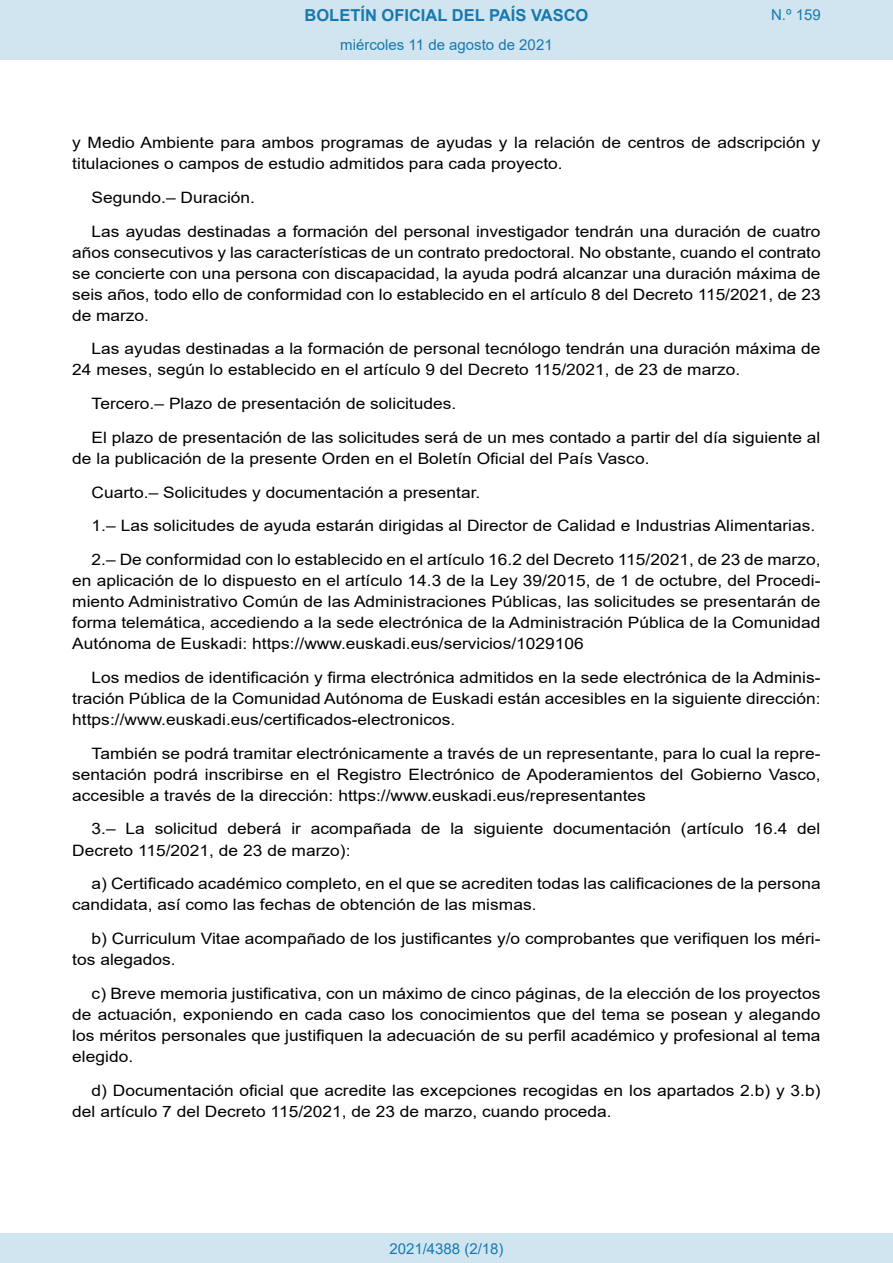
<style>
.page{position:relative;width:893px;height:1263px;background:#fff}
.page>*{position:absolute;margin:0;border:0;box-sizing:border-box;transform-origin:0 0}
.t1{font:700 16.5px "Arial";color:#1879ad}
.BOPVDetalle{font:15.6px/21px "Arial";color:#000;scale:1.11 1}
.Paginacion_Centro{font:15px "Arial";color:#1879ad}
</style>
<div class="page">
<div style="left:0;top:0;width:893px;height:60px;background:#d0e5f0"></div>
<div style="left:0;top:1233px;width:893px;height:30px;background:#d0e5f0"></div>
<p class="t1" style="left:305px;top:3px;width:285px">BOLETÍN OFICIAL DEL PAÍS VASCO</p>
<p class="Paginacion_Centro" style="left:340px;top:35px;width:214px">miércoles 11 de agosto de 2021</p>
<p class="Paginacion_Centro" style="left:771px;top:5px;width:51px">N.º 159</p>
<p class="BOPVDetalle" style="left:72px;top:132px;width:676px">y Medio Ambiente para ambos programas de ayudas y la relación de centros de adscripción y titulaciones o campos de estudio admitidos para cada proyecto.</p>
<p class="BOPVDetalle" style="left:92px;top:187px;width:149px">Segundo.– Duración.</p>
<p class="BOPVDetalle" style="left:72px;top:221px;width:676px;text-align:justify;text-indent:19px">Las ayudas destinadas a formación del personal investigador tendrán una duración de cuatro años consecutivos y las características de un contrato predoctoral. No obstante, cuando el contrato se concierte con una persona con discapacidad, la ayuda podrá alcanzar una duración máxima de seis años, todo ello de conformidad con lo establecido en el artículo 8 del Decreto 115/2021, de 23 de marzo.</p>
<p class="BOPVDetalle" style="left:72px;top:338px;width:676px;text-indent:19px">Las ayudas destinadas a la formación de personal tecnólogo tendrán una duración máxima de<br>24 meses, según lo establecido en el artículo 9 del Decreto 115/2021, de 23 de marzo.</p>
<p class="BOPVDetalle" style="left:92px;top:393px;width:330px">Tercero.– Plazo de presentación de solicitudes.</p>
<p class="BOPVDetalle" style="left:72px;top:427px;width:675px;text-indent:19px">El plazo de presentación de las solicitudes será de un mes contado a partir del día siguiente al de la publicación de la presente Orden en el Boletín Oficial del País Vasco.</p>
<p class="BOPVDetalle" style="left:92px;top:482px;width:352px">Cuarto.– Solicitudes y documentación a presentar.</p>
<p class="BOPVDetalle" style="left:92px;top:515px;width:653px">1.– Las solicitudes de ayuda estarán dirigidas al Director de Calidad e Industrias Alimentarias.</p>
<p class="BOPVDetalle" style="left:72px;top:549px;width:676px;text-align:justify;text-indent:19px">2.– De conformidad con lo establecido en el artículo 16.2 del Decreto 115/2021, de 23 de marzo, en aplicación de lo dispuesto en el artículo 14.3 de la Ley 39/2015, de 1 de octubre, del Procedi&shy;miento Administrativo Común de las Administraciones Públicas, las solicitudes se presentarán de forma telemática, accediendo a la sede electrónica de la Administración Pública de la Comunidad Autónoma de Euskadi: https://www.euskadi.eus/servicios/1029106</p>
<p class="BOPVDetalle" style="left:72px;top:667px;width:676px;text-align:justify;text-indent:19px">Los medios de identificación y firma electrónica admitidos en la sede electrónica de la Adminis&shy;tración Pública de la Comunidad Autónoma de Euskadi están accesibles en la siguiente dirección: https://www.euskadi.eus/certificados-electronicos.</p>
<p class="BOPVDetalle" style="left:72px;top:743px;width:676px;text-align:justify;text-indent:19px">También se podrá tramitar electrónicamente a través de un representante, para lo cual la repre&shy;sentación podrá inscribirse en el Registro Electrónico de Apoderamientos del Gobierno Vasco, accesible a través de la dirección: https://www.euskadi.eus/representantes</p>
<p class="BOPVDetalle" style="left:72px;top:818px;width:676px;text-indent:19px">3.– La solicitud deberá ir acompañada de la siguiente documentación (artículo 16.4 del<br>Decreto 115/2021, de 23 de marzo):</p>
<p class="BOPVDetalle" style="left:72px;top:873px;width:676px;text-indent:19px">a) Certificado académico completo, en el que se acrediten todas las calificaciones de la persona candidata, así como las fechas de obtención de las mismas.</p>
<p class="BOPVDetalle" style="left:72px;top:928px;width:676px;text-indent:19px">b) Curriculum Vitae acompañado de los justificantes y/o comprobantes que verifiquen los méri&shy;tos alegados.</p>
<p class="BOPVDetalle" style="left:72px;top:983px;width:676px;text-align:justify;text-indent:19px">c) Breve memoria justificativa, con un máximo de cinco páginas, de la elección de los proyectos de actuación, exponiendo en cada caso los conocimientos que del tema se posean y alegando los méritos personales que justifiquen la adecuación de su perfil académico y profesional al tema elegido.</p>
<p class="BOPVDetalle" style="left:72px;top:1079px;width:676px;text-indent:19px">d) Documentación oficial que acredite las excepciones recogidas en los apartados 2.b) y 3.b) del artículo 7 del Decreto 115/2021, de 23 de marzo, cuando proceda.</p>
<p class="Paginacion_Centro" style="left:389px;top:1238px;width:116px">2021/4388 (2/18)</p>
</div>
